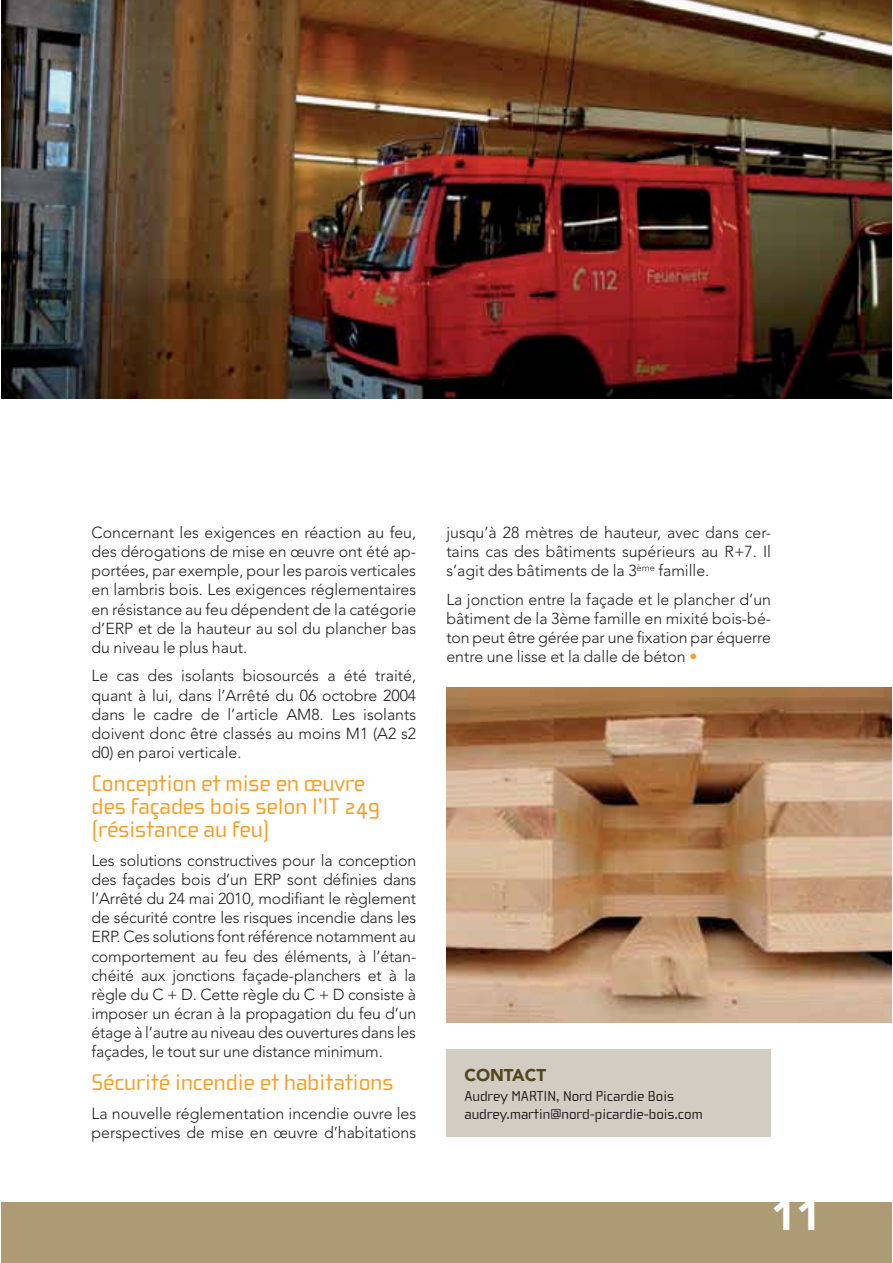
<style>
.page{position:relative;width:893px;height:1263px;background:#fff}
.page>*{position:absolute;margin:0;border:0;box-sizing:border-box;transform-origin:0 0}
.t1{font:900 42.45px "Avenir LT Std";color:#fff}
.t2{font:23.4px/23.4px "Cholla Wide Old Style";color:#f99d25}
.t3{font:900 16.95px "Avenir LT Std";color:#51461d}
.t4{font:300 15.9px/19px "Avenir LT Std";color:#231f20;text-align:justify}
.t5{font:14.85px/17.9px "Cholla Wide Old Style";color:#231f20}
</style>
<div class="page">
<div style="left:1px;top:1203px;width:890px;height:60px;background:#ad9b75"></div>
<div style="left:446px;top:1050px;width:325px;height:87px;background:#d3ccc2"></div>
<img style="left:1px;top:0;width:890px;height:398px">
<img style="left:446px;top:688px;width:445px;height:335px">
<p class="t4" style="left:91px;top:524px;width:326px">Concernant les exigences en réaction au feu, des dérogations de mise en œuvre ont été ap&shy;portées, par exemple, pour les parois verticales en lambris bois. Les exigences réglementaires en résistance au feu dépendent de la catégorie d’ERP et de la hauteur au sol du plancher bas du niveau le plus haut.</p>
<p class="t4" style="left:91px;top:668px;width:326px">Le cas des isolants biosourcés a été traité, quant à lui, dans l’Arrêté du 06 octobre 2004 dans le cadre de l’article AM8. Les isolants doivent donc être classés au moins M1 (A2 s2 d0) en paroi verticale.</p>
<h2 class="t2" style="left:91px;top:773px;width:290px">Conception et mise en œuvre des façades bois selon l’IT 249 (résistance au feu)</h2>
<p class="t4" style="left:91px;top:852px;width:326px">Les solutions constructives pour la conception des façades bois d’un ERP sont définies dans l’Arrêté du 24 mai 2010, modifiant le règlement de sécurité contre les risques incendie dans les ERP. Ces solutions font référence notamment au comportement au feu des éléments, à l’étan&shy;chéité aux jonctions façade-planchers et à la règle du C + D. Cette règle du C + D consiste à imposer un écran à la propagation du feu d’un étage à l’autre au niveau des ouvertures dans les façades, le tout sur une distance minimum.</p>
<h2 class="t2" style="left:91px;top:1073px;width:303px">Sécurité incendie et habitations</h2>
<p class="t4" style="left:91px;top:1105px;width:326px">La nouvelle réglementation incendie ouvre les perspectives de mise en œuvre d’habitations</p>
<p class="t4" style="left:446px;top:524px;width:326px">jusqu’à 28 mètres de hauteur, avec dans cer&shy;tains cas des bâtiments supérieurs au R+7. Il s’agit des bâtiments de la 3<sup>ème</sup> famille.</p>
<p class="t4" style="left:446px;top:591px;width:326px">La jonction entre la façade et le plancher d’un bâtiment de la 3ème famille en mixité bois-bé&shy;ton peut être gérée par une fixation par équerre entre une lisse et la dalle de béton</p>
<p class="t3" style="left:464px;top:1065px;width:83px">CONTACT</p>
<p class="t5" style="left:464px;top:1089px;width:240px">Audrey MARTIN, Nord Picardie Bois audrey.martin@nord-picardie-bois.com</p>
<h1 class="t1" style="left:771px;top:1190px;width:52px">11</h1>
</div>
